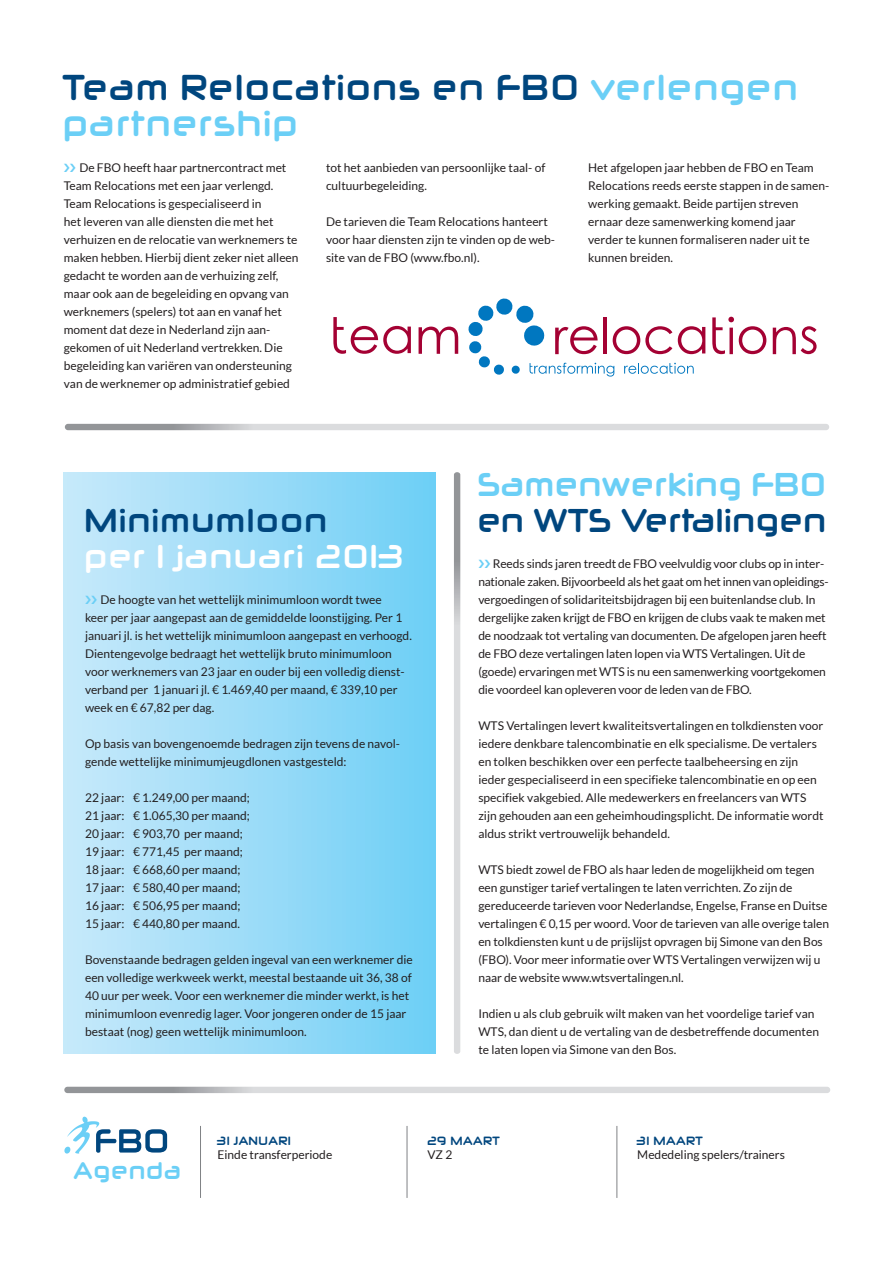
<style>
.page{position:relative;width:893px;height:1263px;background:#fff}
.page>*{position:absolute;margin:0;border:0;box-sizing:border-box;transform-origin:0 0}
.t1{font:700 condensed 36px/36px "Neuropol X";letter-spacing:.01em;color:#00467e}
.t2{font:700 condensed 33px "Neuropol X";letter-spacing:-.01em;color:#00467e}
.t3{font:700 condensed 33px "Neuropol X";letter-spacing:.01em;color:#fff}
.t4{font:700 condensed 33px "Neuropol X";letter-spacing:-.01em;color:#6bcff6}
.t5{font:700 condensed 33px "Neuropol X";letter-spacing:.01em;color:#00467e}
.t6{font:700 condensed 24px "Neuropol X";letter-spacing:.01em;color:#6bcff6}
.t7{font:12px/18px "Lato";color:#231f20}
.t8{font:700 condensed 12px "Neuropol X";letter-spacing:.01em;color:#00467e}
.s1{color:#6bcff6}
</style>
<div class="page">
<svg style="left:64px;top:472px;width:372px;height:582px;background:#9bdcf8"></svg>
<svg style="left:100px;top:1129px;width:67px;height:24px"></svg>
<img style="left:64px;top:1116px;width:36px;height:37px">
<hr style="left:407px;top:1126px;width:1px;height:72px;background:#808285">
<hr style="left:617px;top:1126px;width:1px;height:72px;background:#808285">
<hr style="left:200px;top:1126px;width:1px;height:72px;background:#808285">
<svg style="left:65px;top:424px;width:764px;height:6px;background:#cdced0"></svg>
<svg style="left:64px;top:1087px;width:766px;height:6px;background:#cdced0"></svg>
<svg style="left:419px;top:327px;width:39px;height:27px"></svg>
<svg style="left:333px;top:317px;width:78px;height:37px"></svg>
<svg style="left:773px;top:326px;width:44px;height:28px"></svg>
<svg style="left:712px;top:317px;width:54px;height:37px"></svg>
<svg style="left:468px;top:298px;width:237px;height:79px"></svg>
<svg style="left:454px;top:472px;width:6px;height:582px;background:#cccdcf"></svg>
<svg style="left:85px;top:595px;width:12px;height:9px"></svg>
<h1 class="t1" style="left:64px;top:68px;width:737px">Team Relocations en FBO <span class="s1">verlengen partnership</span></h1>
<p class="t7" style="left:64px;top:158px;width:236px;text-indent:16px">De FBO heeft haar partnercontract met Team Relocations met een jaar verlengd.<br>Team Relocations is gespecialiseerd in<br>het leveren van alle diensten die met het verhuizen en de relocatie van werknemers te maken hebben. Hierbij dient zeker niet alleen gedacht te worden aan de verhuizing zelf, maar ook aan de begeleiding en opvang van werknemers (spelers) tot aan en vanaf het moment dat deze in Nederland zijn aan&shy;gekomen of uit Nederland vertrekken. Die begeleiding kan variëren van ondersteuning van de werknemer op administratief gebied</p>
<p class="t7" style="left:326px;top:158px;width:221px">tot het aanbieden van persoonlijke taal- of cultuurbegeleiding.</p>
<p class="t7" style="left:326px;top:212px;width:231px">De tarieven die Team Relocations hanteert voor haar diensten zijn te vinden op de web&shy;site van de FBO (www.fbo.nl).</p>
<p class="t7" style="left:588px;top:158px;width:242px">Het afgelopen jaar hebben de FBO en Team Relocations reeds eerste stappen in de samen&shy;werking gemaakt. Beide partijen streven ernaar deze samenwerking komend jaar verder te kunnen formaliseren nader uit te kunnen breiden.</p>
<h2 class="t5" style="left:85px;top:499px;width:245px">Minimumloon</h2>
<h2 class="t3" style="left:85px;top:535px;width:322px">per 1 januari 2013</h2>
<p class="t7" style="left:85px;top:590px;width:328px;text-indent:16px">De hoogte van het wettelijk minimumloon wordt twee<br>keer per jaar aangepast aan de gemiddelde loonstijging. Per 1 januari jl. is het wettelijk minimumloon aangepast en verhoogd.<br>Dientengevolge bedraagt het wettelijk bruto minimumloon voor werknemers van 23 jaar en ouder bij een volledig dienst&shy;verband per 1 januari jl. € 1.469,40 per maand, € 339,10 per week en € 67,82 per dag.</p>
<p class="t7" style="left:85px;top:734px;width:317px">Op basis van bovengenoemde bedragen zijn tevens de navol&shy;gende wettelijke minimumjeugdlonen vastgesteld:</p>
<p class="t7" style="left:85px;top:788px;width:166px">22 jaar: € 1.249,00 per maand;<br>21 jaar: € 1.065,30 per maand;<br>20 jaar: € 903,70 per maand;<br>19 jaar: € 771,45 per maand;<br>18 jaar: € 668,60 per maand;<br>17 jaar: € 580,40 per maand;<br>16 jaar: € 506,95 per maand;<br>15 jaar: € 440,80 per maand.</p>
<p class="t7" style="left:85px;top:950px;width:329px">Bovenstaande bedragen gelden ingeval van een werknemer die een volledige werkweek werkt, meestal bestaande uit 36, 38 of 40 uur per week. Voor een werknemer die minder werkt, is het minimumloon evenredig lager. Voor jongeren onder de 15 jaar bestaat (nog) geen wettelijk minimumloon.</p>
<h2 class="t4" style="left:478px;top:463px;width:351px">Samenwerking FBO</h2>
<h2 class="t2" style="left:478px;top:499px;width:351px">en WTS Vertalingen</h2>
<p class="t7" style="left:478px;top:554px;width:352px;text-indent:14px">Reeds sinds jaren treedt de FBO veelvuldig voor clubs op in inter&shy;nationale zaken. Bijvoorbeeld als het gaat om het innen van opleidings&shy;vergoedingen of solidariteitsbijdragen bij een buitenlandse club. In dergelijke zaken krijgt de FBO en krijgen de clubs vaak te maken met de noodzaak tot vertaling van documenten. De afgelopen jaren heeft de FBO deze vertalingen laten lopen via WTS Vertalingen. Uit de (goede) ervaringen met WTS is nu een samenwerking voortgekomen die voordeel kan opleveren voor de leden van de FBO.</p>
<p class="t7" style="left:478px;top:716px;width:347px">WTS Vertalingen levert kwaliteitsvertalingen en tolkdiensten voor iedere denkbare talencombinatie en elk specialisme. De vertalers en tolken beschikken over een perfecte taalbeheersing en zijn ieder gespecialiseerd in een specifieke talencombinatie en op een specifiek vakgebied. Alle medewerkers en freelancers van WTS zijn gehouden aan een geheimhoudingsplicht. De informatie wordt aldus strikt vertrouwelijk behandeld.</p>
<p class="t7" style="left:478px;top:860px;width:352px">WTS biedt zowel de FBO als haar leden de mogelijkheid om tegen een gunstiger tarief vertalingen te laten verrichten. Zo zijn de gereduceerde tarieven voor Nederlandse, Engelse, Franse en Duitse vertalingen € 0,15 per woord. Voor de tarieven van alle overige talen en tolkdiensten kunt u de prijslijst opvragen bij Simone van den Bos (FBO). Voor meer informatie over WTS Vertalingen verwijzen wij u naar de website www.wtsvertalingen.nl.</p>
<p class="t7" style="left:478px;top:1004px;width:342px">Indien u als club gebruik wilt maken van het voordelige tarief van<br>WTS, dan dient u de vertaling van de desbetreffende documenten te laten lopen via Simone van den Bos.</p>
<h3 class="t6" style="left:74px;top:1156px;width:110px">Agenda</h3>
<p class="t8" style="left:218px;top:1133px;width:75px">31 JANUARI</p>
<p class="t7" style="left:218px;top:1146px;width:116px">Einde transferperiode</p>
<p class="t8" style="left:427px;top:1133px;width:74px">29 MAART</p>
<p class="t7" style="left:427px;top:1146px;width:26px">VZ 2</p>
<p class="t8" style="left:637px;top:1133px;width:67px">31 MAART</p>
<p class="t7" style="left:637px;top:1146px;width:149px">Mededeling spelers/trainers</p>
</div>
